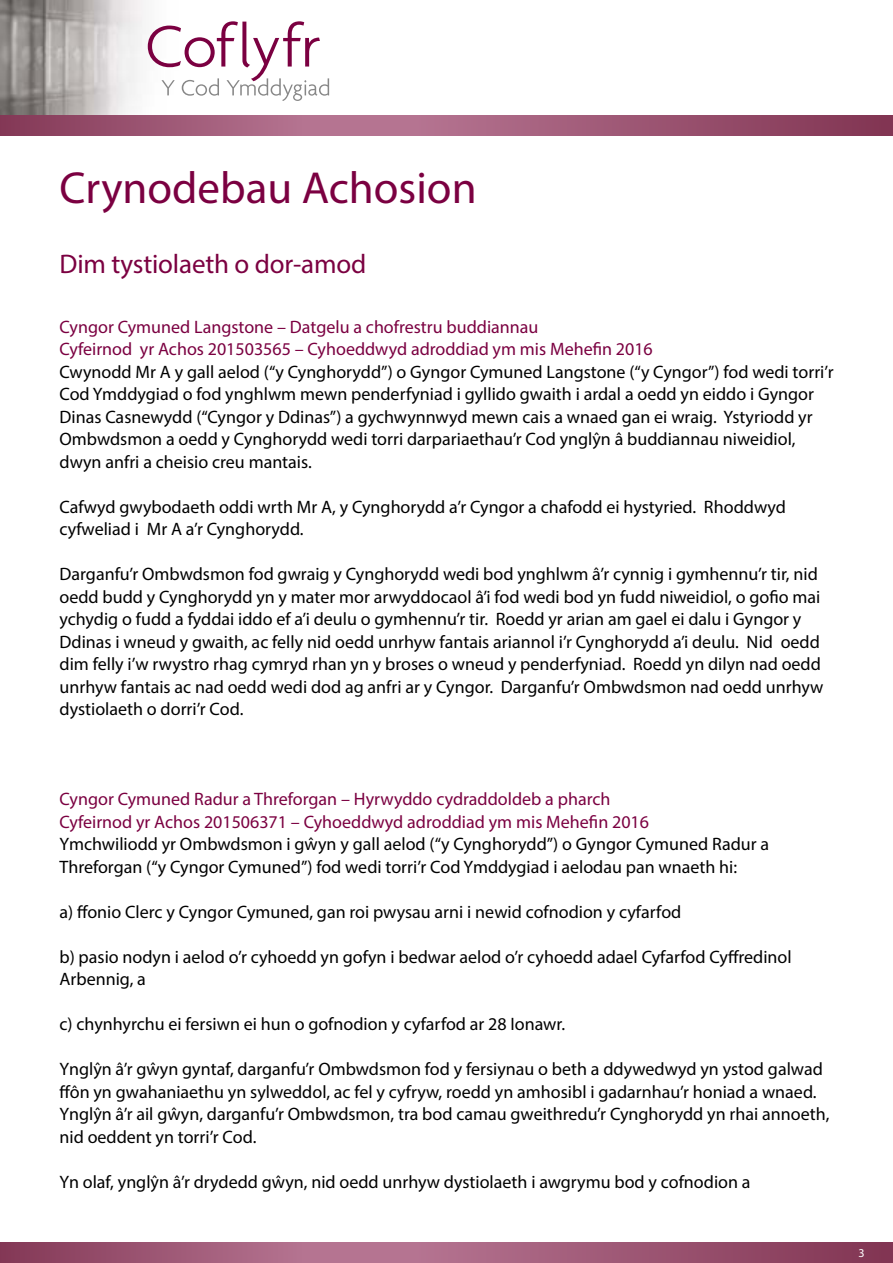
<style>
.page{position:relative;width:893px;height:1263px;background:#fff}
.page>*{position:absolute;margin:0;border:0;box-sizing:border-box;transform-origin:0 0}
.t1{font:45px "Myriad Pro";color:#7b0041}
.t2{font:27px "Myriad Pro";letter-spacing:-.005em;color:#7b0041}
.t3{font:18px/22.5px "Myriad Pro";color:#000}
.t4{font:18px/22.5px "Myriad Pro";color:#7b0041}
.t5{font:12px "Myriad Pro";color:#fff}
</style>
<div class="page">
<svg style="left:0;top:1242px;width:893px;height:21px;background:#9e5875"></svg>
<img style="left:0;top:0;width:330px;height:115px">
<svg style="left:0;top:115px;width:893px;height:21px;background:#9e5875"></svg>
<svg style="left:148px;top:21px;width:181px;height:80px"></svg>
<h1 class="t1" style="left:60px;top:160px;width:419px">Crynodebau Achosion</h1>
<h2 class="t2" style="left:60px;top:248px;width:308px">Dim tystiolaeth o dor-amod</h2>
<p class="t4" style="left:60px;top:315px;width:595px">Cyngor Cymuned Langstone – Datgelu a chofrestru buddiannau<br>Cyfeirnod yr Achos 201503565 – Cyhoeddwyd adroddiad ym mis Mehefin 2016</p>
<p class="t3" style="left:60px;top:360px;width:775px">Cwynodd Mr A y gall aelod (“y Cynghorydd”) o Gyngor Cymuned Langstone (“y Cyngor”) fod wedi torri’r Cod Ymddygiad o fod ynghlwm mewn penderfyniad i gyllido gwaith i ardal a oedd yn eiddo i Gyngor Dinas Casnewydd (“Cyngor y Ddinas”) a gychwynnwyd mewn cais a wnaed gan ei wraig. Ystyriodd yr Ombwdsmon a oedd y Cynghorydd wedi torri darpariaethau’r Cod ynglŷn â buddiannau niweidiol, dwyn anfri a cheisio creu mantais.</p>
<p class="t3" style="left:60px;top:495px;width:728px">Cafwyd gwybodaeth oddi wrth Mr A, y Cynghorydd a’r Cyngor a chafodd ei hystyried. Rhoddwyd cyfweliad i Mr A a’r Cynghorydd.</p>
<p class="t3" style="left:60px;top:563px;width:765px">Darganfu’r Ombwdsmon fod gwraig y Cynghorydd wedi bod ynghlwm â’r cynnig i gymhennu’r tir, nid oedd budd y Cynghorydd yn y mater mor arwyddocaol â’i fod wedi bod yn fudd niweidiol, o gofio mai ychydig o fudd a fyddai iddo ef a’i deulu o gymhennu’r tir. Roedd yr arian am gael ei dalu i Gyngor y Ddinas i wneud y gwaith, ac felly nid oedd unrhyw fantais ariannol i’r Cynghorydd a’i deulu. Nid oedd dim felly i’w rwystro rhag cymryd rhan yn y broses o wneud y penderfyniad. Roedd yn dilyn nad oedd unrhyw fantais ac nad oedd wedi dod ag anfri ar y Cyngor. Darganfu’r Ombwdsmon nad oedd unrhyw dystiolaeth o dorri’r Cod.</p>
<p class="t4" style="left:60px;top:788px;width:591px">Cyngor Cymuned Radur a Threforgan – Hyrwyddo cydraddoldeb a pharch<br>Cyfeirnod yr Achos 201506371 – Cyhoeddwyd adroddiad ym mis Mehefin 2016</p>
<p class="t3" style="left:60px;top:833px;width:711px">Ymchwiliodd yr Ombwdsmon i gŵyn y gall aelod (“y Cynghorydd”) o Gyngor Cymuned Radur a<br>Threforgan (“y Cyngor Cymuned”) fod wedi torri’r Cod Ymddygiad i aelodau pan wnaeth hi:</p>
<p class="t3" style="left:60px;top:900px;width:623px">a) ffonio Clerc y Cyngor Cymuned, gan roi pwysau arni i newid cofnodion y cyfarfod</p>
<p class="t3" style="left:60px;top:945px;width:734px">b) pasio nodyn i aelod o’r cyhoedd yn gofyn i bedwar aelod o’r cyhoedd adael Cyfarfod Cyffredinol<br>Arbennig, a</p>
<p class="t3" style="left:60px;top:1013px;width:507px">c) chynhyrchu ei fersiwn ei hun o gofnodion y cyfarfod ar 28 Ionawr.</p>
<p class="t3" style="left:60px;top:1058px;width:771px">Ynglŷn â’r gŵyn gyntaf, darganfu’r Ombwdsmon fod y fersiynau o beth a ddywedwyd yn ystod galwad ffôn yn gwahaniaethu yn sylweddol, ac fel y cyfryw, roedd yn amhosibl i gadarnhau’r honiad a wnaed.<br>Ynglŷn â’r ail gŵyn, darganfu’r Ombwdsmon, tra bod camau gweithredu’r Cynghorydd yn rhai annoeth, nid oeddent yn torri’r Cod.</p>
<p class="t3" style="left:60px;top:1170px;width:692px">Yn olaf, ynglŷn â’r drydedd gŵyn, nid oedd unrhyw dystiolaeth i awgrymu bod y cofnodion a</p>
<p class="t5" style="left:858px;top:1245px;width:8px">3</p>
</div>
